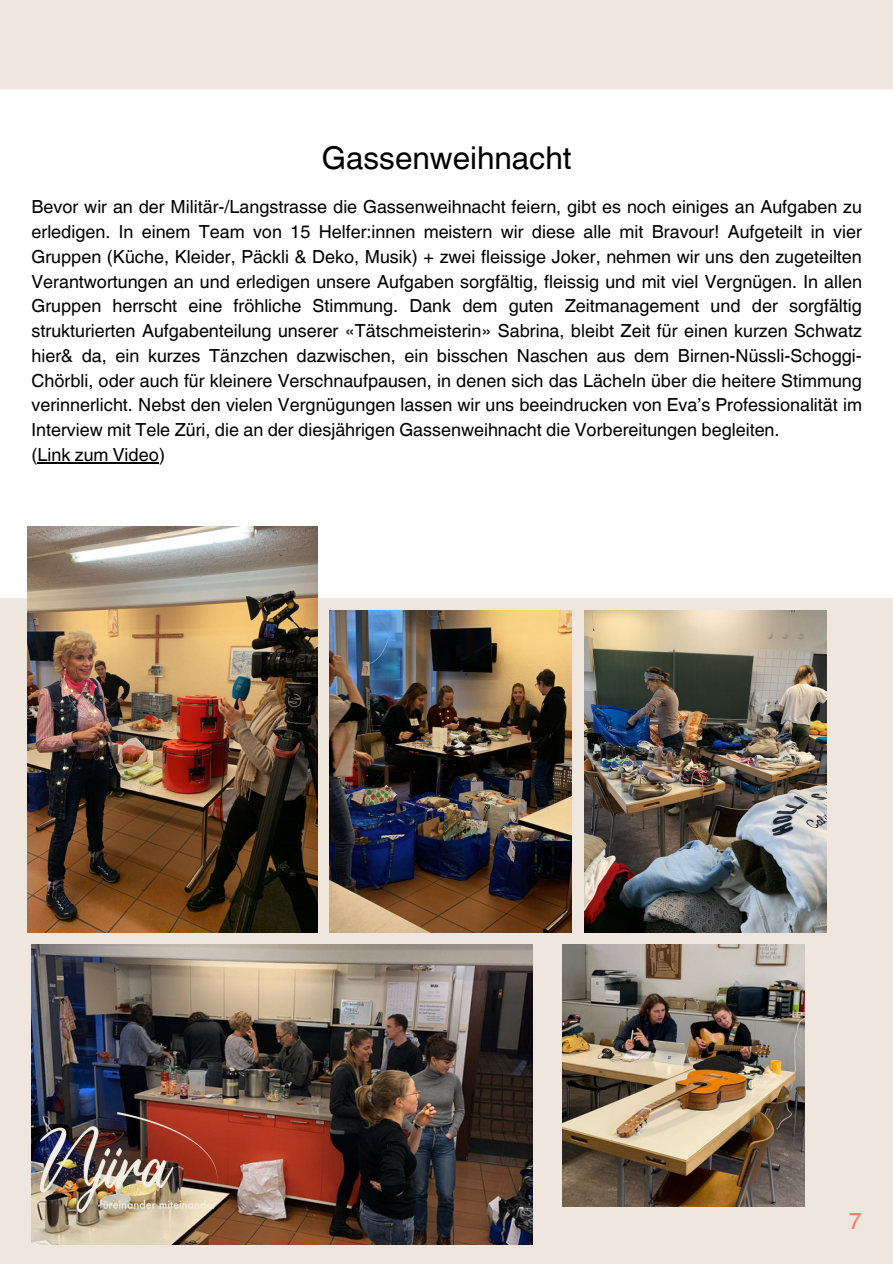
<style>
.page{position:relative;width:893px;height:1264px;background:#fff}
.page>*{position:absolute;margin:0;border:0;box-sizing:border-box;transform-origin:0 0}
.t1{font:31.5px "Helvetica World";color:#000}
.t2{font:23.1px "Helvetica World";color:#ff786e}
.t3{font:18px/24.8px "Helvetica World";color:#000;text-align:justify}
</style>
<div class="page">
<div style="left:0;top:0;width:892px;height:1263px;background:#efe7dd"></div>
<div style="left:0;top:89px;width:892px;height:509px;background:#fff"></div>
<img style="left:330px;top:610px;width:242px;height:322px">
<img style="left:27px;top:527px;width:291px;height:405px">
<img style="left:584px;top:610px;width:242px;height:322px">
<img style="left:562px;top:944px;width:242px;height:261px">
<img style="left:31px;top:944px;width:501px;height:300px">
<hr style="left:37px;top:462px;width:122px;height:1px;background:#000">
<img style="left:41px;top:1112px;width:186px;height:123px">
<p class="t1" style="left:322px;top:139px;width:251px">Gassenweihnacht</p>
<p class="t3" style="left:31px;top:195px;width:831px">Bevor wir an der Militär-/Langstrasse die Gassenweihnacht feiern, gibt es noch einiges an Aufgaben zu erledigen. In einem Team von 15 Helfer:innen meistern wir diese alle mit Bravour! Aufgeteilt in vier Gruppen (Küche, Kleider, Päckli &amp; Deko, Musik) + zwei fleissige Joker, nehmen wir uns den zugeteilten Verantwortungen an und erledigen unsere Aufgaben sorgfältig, fleissig und mit viel Vergnügen. In allen Gruppen herrscht eine fröhliche Stimmung. Dank dem guten Zeitmanagement und der sorgfältig strukturierten Aufgabenteilung unserer «Tätschmeisterin» Sabrina, bleibt Zeit für einen kurzen Schwatz hier&amp; da, ein kurzes Tänzchen dazwischen, ein bisschen Naschen aus dem Birnen-Nüssli-Schoggi-Chörbli, oder auch für kleinere Verschnaufpausen, in denen sich das Lächeln über die heitere Stimmung verinnerlicht. Nebst den vielen Vergnügungen lassen wir uns beeindrucken von Eva’s Professionalität im Interview mit Tele Züri, die an der diesjährigen Gassenweihnacht die Vorbereitungen begleiten.</p>
<p class="t3" style="left:31px;top:442px;width:135px">(Link zum Video)</p>
<p class="t2" style="left:848px;top:1207px;width:14px">7</p>
</div>
